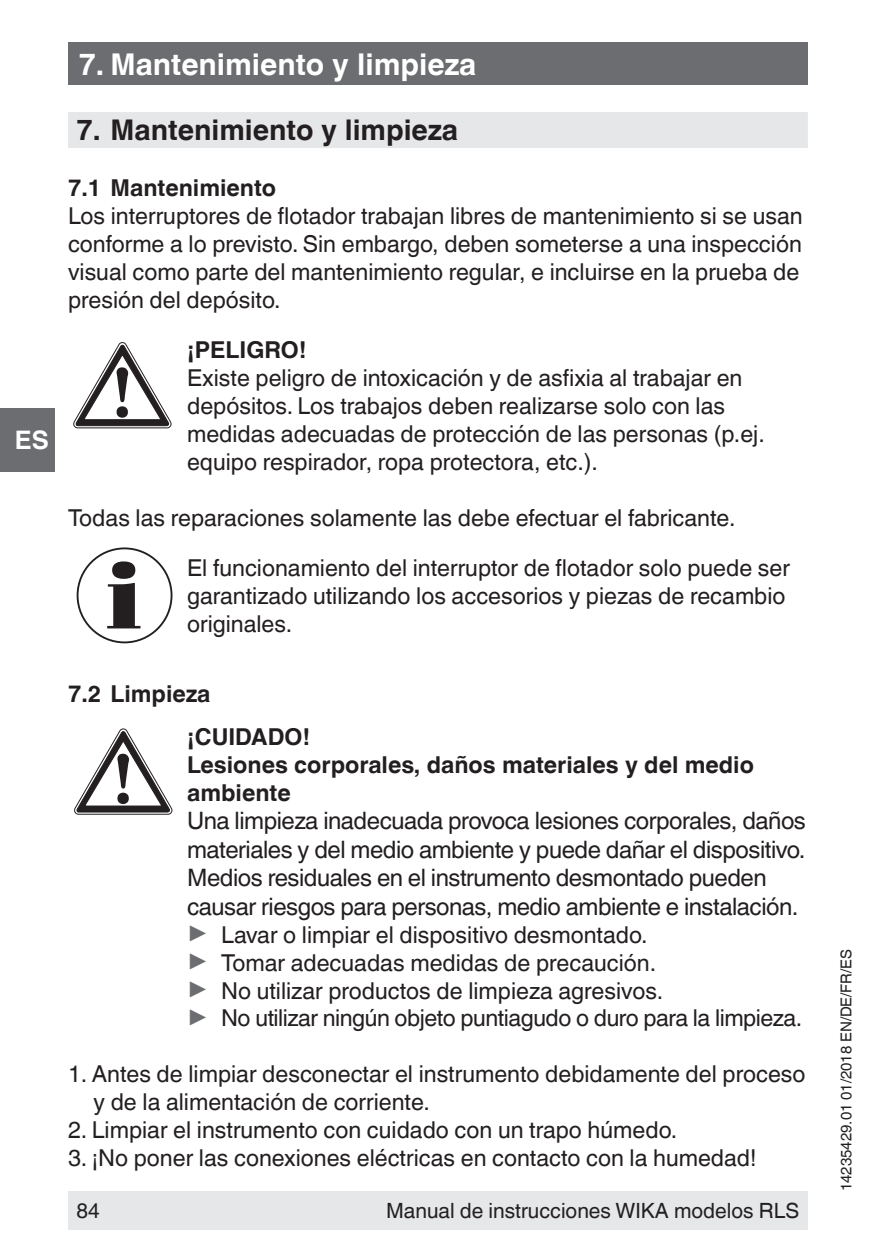
<style>
.page{position:relative;width:893px;height:1259px;background:#fff}
.page>*{position:absolute;margin:0;border:0;box-sizing:border-box;transform-origin:0 0}
.t1{font:700 30px "Helvetica World";color:#fff}
.t2{font:700 28.5px "Helvetica World";color:#231f20}
.t3{font:700 25.5px "Helvetica World";color:#fff}
.t4{font:24px/28.5px "Helvetica World";letter-spacing:-.02em;color:#231f20}
.t5{font:23.4px/27.9px "Helvetica World";color:#231f20}
.t6{font:700 23.4px/42.9px "Helvetica World";color:#231f20}
.t7{font:21px "Helvetica World";color:#231f20}
.t8{font:15px "Helvetica World";color:#231f20}
.s1{font-size:26.4px;color:#6c6d70}
</style>
<div class="page">
<div style="left:68px;top:1191px;width:740px;height:38px;background:#e6e7e9"></div>
<div style="left:68px;top:43px;width:740px;height:42px;background:#6c6d70"></div>
<div style="left:0;top:408px;width:55px;height:64px;background:#6c6d70"></div>
<div style="left:68px;top:112px;width:740px;height:36px;background:#e6e7e9"></div>
<svg style="left:74px;top:342px;width:97px;height:86px"></svg>
<svg style="left:107px;top:561px;width:33px;height:67px"></svg>
<div style="left:77px;top:547px;width:95px;height:96px;border:2px solid #231f20;border-radius:50%"></div>
<svg style="left:74px;top:728px;width:98px;height:86px"></svg>
<p class="t3" style="left:15px;top:426px;width:35px">ES</p>
<p class="t1" style="left:79px;top:47px;width:399px">7. Mantenimiento y limpieza</p>
<p class="t2" style="left:77px;top:113px;width:383px">7. Mantenimiento y limpieza</p>
<p class="t6" style="left:68px;top:166px;width:210px">7.1 Mantenimiento</p>
<p class="t5" style="left:68px;top:202px;width:736px">Los interruptores de flotador trabajan libres de mantenimiento si se usan conforme a lo previsto. Sin embargo, deben someterse a una inspección visual como parte del mantenimiento regular, e incluirse en la prueba de presión del depósito.</p>
<p class="t6" style="left:187px;top:329px;width:121px">¡PELIGRO!</p>
<p class="t5" style="left:187px;top:364px;width:579px">Existe peligro de intoxicación y de asfixia al trabajar en depósitos. Los trabajos deben realizarse solo con las medidas adecuadas de protección de las personas (p.ej. equipo respirador, ropa protectora, etc.).</p>
<p class="t5" style="left:187px;top:492px;width:604px;line-height:50.7px;text-indent:-119px">Todas las reparaciones solamente las debe efectuar el fabricante.<br>El funcionamiento del interruptor de flotador solo puede ser</p>
<p class="t5" style="left:187px;top:582px;width:600px">garantizado utilizando los accesorios y piezas de recambio originales.</p>
<p class="t6" style="left:187px;top:672px;width:125px;text-indent:-119px">7.2 Limpieza ¡CUIDADO!</p>
<p class="t6" style="left:187px;top:751px;width:568px;line-height:27.9px">Lesiones corporales, daños materiales y del medio ambiente</p>
<p class="t4" style="left:187px;top:806px;width:620px">Una limpieza inadecuada provoca lesiones corporales, daños materiales y del medio ambiente y puede dañar el dispositivo.<br>Medios residuales en el instrumento desmontado pueden causar riesgos para personas, medio ambiente e instalación.</p>
<p class="t5" style="left:187px;top:920px;width:617px"><span class="s1">▶</span> Lavar o limpiar el dispositivo desmontado.<br><span class="s1">▶</span> Tomar adecuadas medidas de precaución.<br><span class="s1">▶</span> No utilizar productos de limpieza agresivos.<br><span class="s1">▶</span> No utilizar ningún objeto puntiagudo o duro para la limpieza.</p>
<p class="t5" style="left:94px;top:1060px;width:713px;text-indent:-26px">1. Antes de limpiar desconectar el instrumento debidamente del proceso y de la alimentación de corriente.</p>
<p class="t5" style="left:68px;top:1116px;width:611px">2. Limpiar el instrumento con cuidado con un trapo húmedo.</p>
<p class="t5" style="left:68px;top:1144px;width:690px">3. ¡No poner las conexiones eléctricas en contacto con la humedad!</p>
<p class="t7" style="left:77px;top:1198px;width:25px">84</p>
<p class="t7" style="left:386px;top:1198px;width:415px">Manual de instrucciones WIKA modelos RLS</p>
<p class="t8" style="left:838px;top:1191px;width:244px;rotate:-90deg">14235429.01 01/2018 EN/DE/FR/ES</p>
</div>
